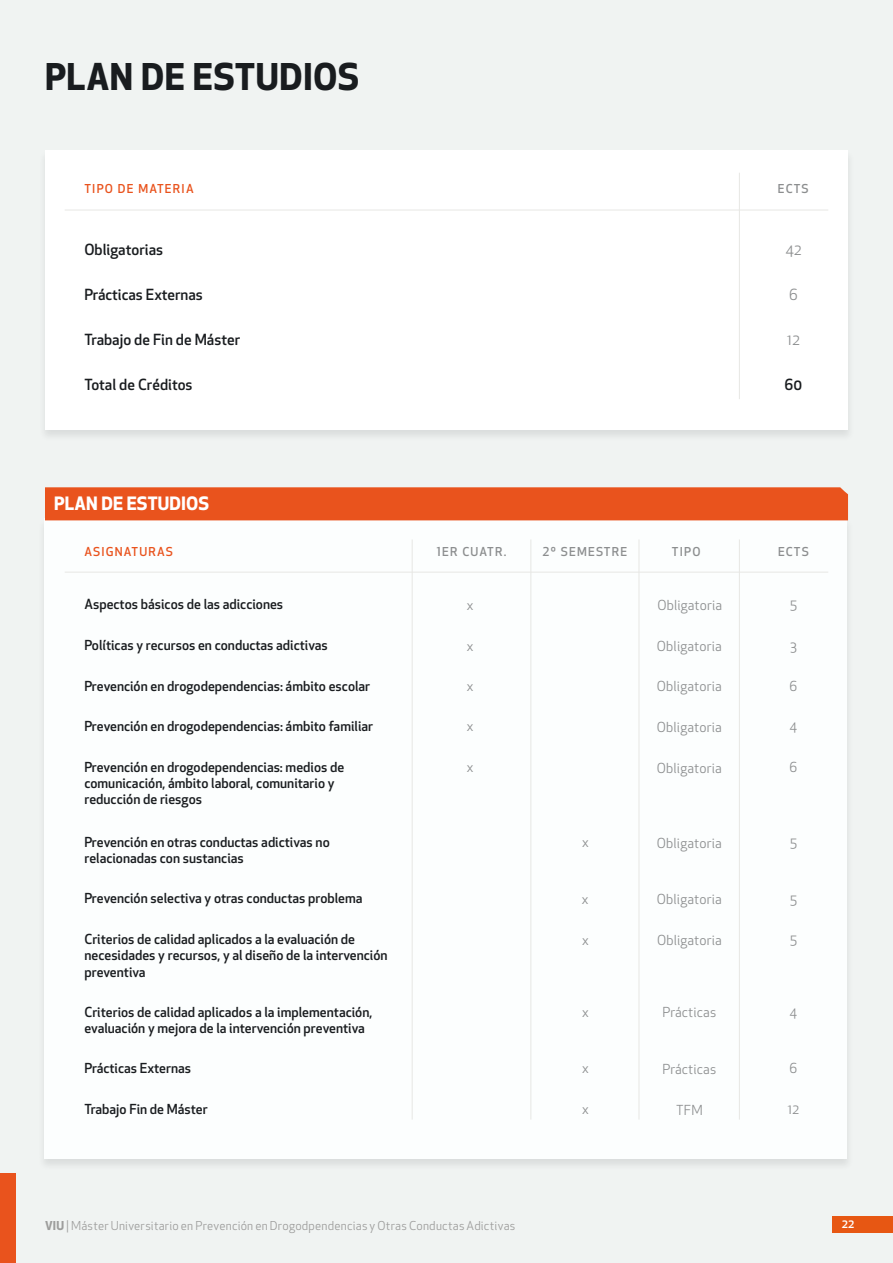
<style>
.page{position:relative;width:893px;height:1263px;background:#f0f3f2}
.page>*{position:absolute;margin:0;border:0;box-sizing:border-box;transform-origin:0 0}
.t1{font:700 36px "Apex New";letter-spacing:.015em;color:#191c1f}
.t2{font:700 18px "Apex New";letter-spacing:.005em;color:#fff}
.t3{font:500 15px "Apex New";color:#191c1f}
.t4{font:15px "Apex New";color:#8c8e8f}
.t5{font:500 13.5px/16.2px "Apex New";color:#191c1f}
.t6{font:13.5px "Apex New";letter-spacing:.01em;color:#8c8e8f}
.t7{font:12px "Apex New";letter-spacing:.02em;color:#9d9d9c}
.t8{font:500 12px "Apex New";letter-spacing:.1em;color:#8c8e8f}
.t9{font:500 12px "Apex New";letter-spacing:.1em;color:#e9531d}
.t10{font:500 12px "Apex New";color:#fff}
.s1{font-weight:700}
</style>
<div class="page">
<div style="left:0;top:1173px;width:15px;height:90px;background:#e9531d"></div>
<div style="left:833px;top:1217px;width:60px;height:16px;background:#e75713"></div>
<div style="left:37px;top:517px;width:817px;height:654px;background:#191c1f;opacity:.1"></div>
<div style="left:44px;top:518px;width:803px;height:640px;background:#fcfefe"></div>
<div style="left:45px;top:487px;width:803px;height:33px;background:#e9531d"></div>
<hr style="left:65px;top:572px;width:763px;height:1px;background:#e7e7e4">
<hr style="left:412px;top:539px;width:1px;height:580px;background:#e7e7e4">
<hr style="left:530px;top:539px;width:1px;height:580px;background:#e7e7e4">
<hr style="left:639px;top:539px;width:1px;height:580px;background:#e7e7e4">
<hr style="left:739px;top:539px;width:1px;height:580px;background:#e7e7e4">
<div style="left:38px;top:149px;width:817px;height:293px;background:#191c1f;opacity:.1"></div>
<div style="left:45px;top:150px;width:803px;height:279px;background:#fff"></div>
<hr style="left:65px;top:210px;width:763px;height:1px;background:#e7e7e4">
<hr style="left:739px;top:173px;width:1px;height:226px;background:#e7e7e4">
<h1 class="t1" style="left:45px;top:51px;width:316px">PLAN DE ESTUDIOS</h1>
<p class="t9" style="left:84px;top:180px;width:111px">TIPO DE MATERIA</p>
<p class="t8" style="left:778px;top:180px;width:32px">ECTS</p>
<p class="t3" style="left:84px;top:239px;width:80px">Obligatorias</p>
<p class="t4" style="left:785px;top:240px;width:18px">42</p>
<p class="t3" style="left:84px;top:284px;width:120px">Prácticas Externas</p>
<p class="t3" style="left:84px;top:330px;width:157px">Trabajo de Fin de Máster</p>
<p class="t4" style="left:789px;top:285px;width:10px">6</p>
<p class="t4" style="left:787px;top:330px;width:14px">12</p>
<p class="t3" style="left:84px;top:375px;width:110px">Total de Créditos</p>
<p class="t3" style="left:785px;top:375px;width:19px">60</p>
<h2 class="t2" style="left:54px;top:490px;width:157px">PLAN DE ESTUDIOS</h2>
<p class="t9" style="left:84px;top:543px;width:90px">ASIGNATURAS</p>
<p class="t8" style="left:437px;top:543px;width:71px">1ER CUATR.</p>
<p class="t8" style="left:543px;top:543px;width:86px">2º SEMESTRE</p>
<p class="t8" style="left:672px;top:543px;width:30px">TIPO</p>
<p class="t8" style="left:778px;top:543px;width:32px">ECTS</p>
<p class="t5" style="left:84px;top:596px;width:200px">Aspectos básicos de las adicciones</p>
<p class="t6" style="left:467px;top:596px;width:8px">x</p>
<p class="t6" style="left:657px;top:596px;width:66px">Obligatoria</p>
<p class="t6" style="left:790px;top:596px;width:8px">5</p>
<p class="t5" style="left:84px;top:637px;width:245px">Políticas y recursos en conductas adictivas</p>
<p class="t6" style="left:467px;top:637px;width:8px">x</p>
<p class="t6" style="left:657px;top:637px;width:66px">Obligatoria</p>
<p class="t6" style="left:790px;top:637px;width:8px">3</p>
<p class="t5" style="left:84px;top:678px;width:287px">Prevención en drogodependencias: ámbito escolar</p>
<p class="t6" style="left:467px;top:677px;width:8px">x</p>
<p class="t6" style="left:657px;top:677px;width:66px">Obligatoria</p>
<p class="t6" style="left:790px;top:677px;width:9px">6</p>
<p class="t5" style="left:84px;top:718px;width:290px">Prevención en drogodependencias: ámbito familiar</p>
<p class="t6" style="left:467px;top:718px;width:8px">x</p>
<p class="t6" style="left:657px;top:718px;width:66px">Obligatoria</p>
<p class="t6" style="left:790px;top:718px;width:9px">4</p>
<p class="t5" style="left:84px;top:758px;width:261px">Prevención en drogodependencias: medios de</p>
<p class="t6" style="left:467px;top:759px;width:8px">x</p>
<p class="t6" style="left:657px;top:759px;width:66px">Obligatoria</p>
<p class="t6" style="left:790px;top:759px;width:9px">6</p>
<p class="t5" style="left:84px;top:775px;width:252px">comunicación, ámbito laboral, comunitario y reducción de riesgos</p>
<p class="t5" style="left:84px;top:834px;width:247px">Prevención en otras conductas adictivas no</p>
<p class="t6" style="left:582px;top:834px;width:8px">x</p>
<p class="t6" style="left:657px;top:834px;width:66px">Obligatoria</p>
<p class="t6" style="left:790px;top:834px;width:8px">5</p>
<p class="t5" style="left:84px;top:850px;width:161px">relacionadas con sustancias</p>
<p class="t5" style="left:84px;top:890px;width:280px">Prevención selectiva y otras conductas problema</p>
<p class="t6" style="left:582px;top:890px;width:8px">x</p>
<p class="t6" style="left:657px;top:890px;width:66px">Obligatoria</p>
<p class="t6" style="left:790px;top:890px;width:8px">5</p>
<p class="t5" style="left:84px;top:931px;width:272px">Criterios de calidad aplicados a la evaluación de</p>
<p class="t6" style="left:582px;top:931px;width:8px">x</p>
<p class="t6" style="left:657px;top:931px;width:66px">Obligatoria</p>
<p class="t6" style="left:790px;top:931px;width:8px">5</p>
<p class="t5" style="left:84px;top:947px;width:305px">necesidades y recursos, y al diseño de la intervención preventiva</p>
<p class="t5" style="left:84px;top:1003px;width:289px">Criterios de calidad aplicados a la implementación,</p>
<p class="t6" style="left:582px;top:1004px;width:8px">x</p>
<p class="t6" style="left:662px;top:1004px;width:55px">Prácticas</p>
<p class="t6" style="left:790px;top:1003px;width:9px">4</p>
<p class="t5" style="left:84px;top:1020px;width:282px">evaluación y mejora de la intervención preventiva</p>
<p class="t5" style="left:84px;top:1060px;width:108px">Prácticas Externas</p>
<p class="t6" style="left:582px;top:1060px;width:8px">x</p>
<p class="t6" style="left:662px;top:1060px;width:55px">Prácticas</p>
<p class="t6" style="left:790px;top:1060px;width:9px">6</p>
<p class="t5" style="left:84px;top:1100px;width:125px">Trabajo Fin de Máster</p>
<p class="t6" style="left:582px;top:1101px;width:8px">x</p>
<p class="t6" style="left:676px;top:1101px;width:28px">TFM</p>
<p class="t6" style="left:788px;top:1101px;width:13px">12</p>
<p class="t7" style="left:45px;top:1218px;width:472px"><span class="s1">VIU</span> | Máster Universitario en Prevención en Drogodpendencias y Otras Conductas Adictivas</p>
<p class="t10" style="left:842px;top:1215px;width:14px">22</p>
</div>
